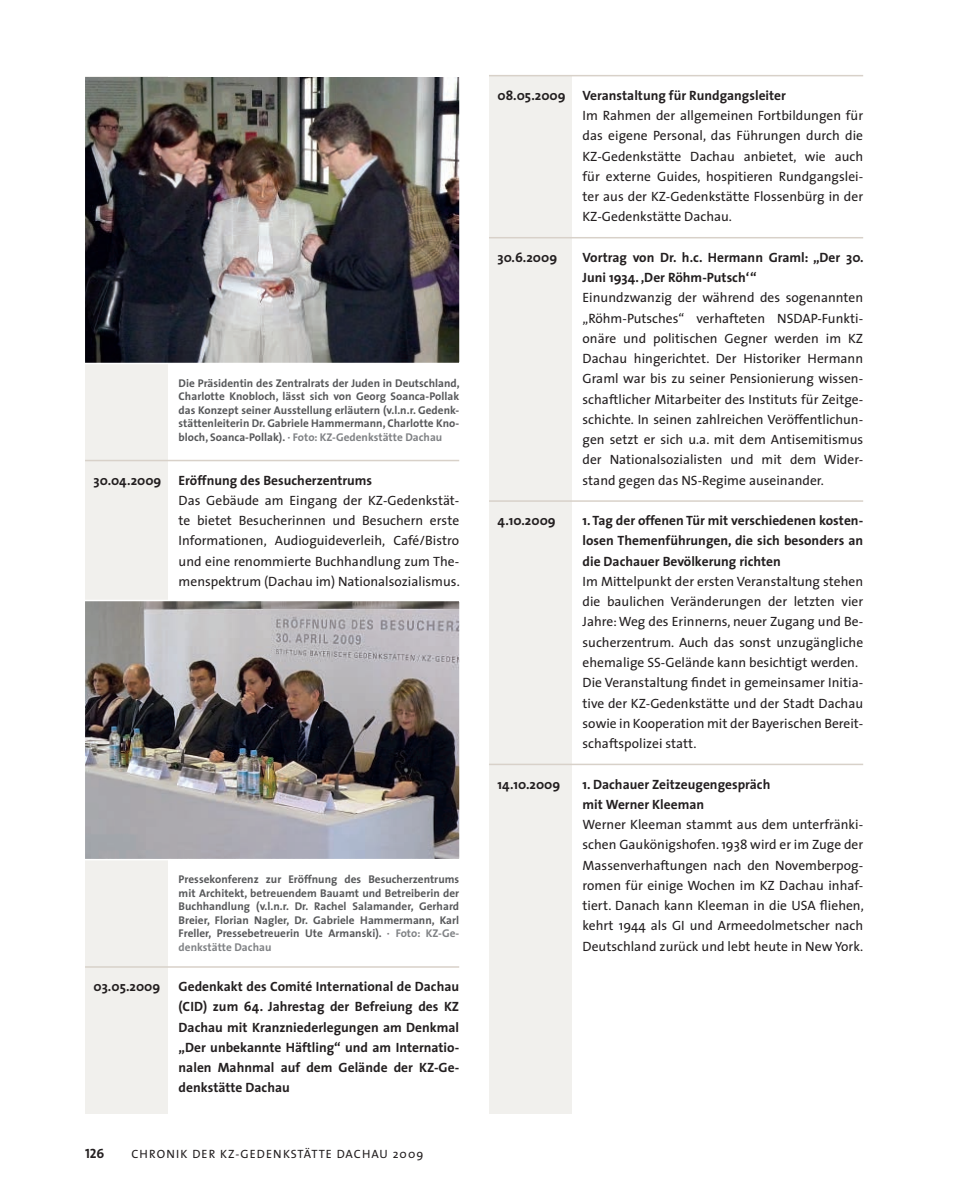
<style>
.page{position:relative;width:978px;height:1191px;background:#fff}
.page>*{position:absolute;margin:0;border:0;box-sizing:border-box;transform-origin:0 0}
.t1{font:13.5px/20.2px "The Sans";color:#231f20;text-align:justify}
.t2{font:700 13.5px/20.2px "The Sans";color:#231f20;text-align:justify}
.t3{font:13.5px "The Sans Bold Caps";color:#231f20}
.t4{font:12px "The Sans";letter-spacing:.09em;color:#231f20}
.t5{font:700 11.25px/13.5px "The Sans";color:#57585a;text-align:justify}
.s1{color:#808285}
</style>
<div class="page">
<div style="left:85px;top:77px;width:83px;height:1037px;background:#f1f0ed"></div>
<div style="left:489px;top:77px;width:83px;height:1037px;background:#f1f0ed"></div>
<hr style="left:85px;top:460px;width:374px;height:1px;background:#d8d1c9">
<hr style="left:85px;top:966px;width:374px;height:1px;background:#d8d1c9">
<img style="left:85px;top:76px;width:375px;height:288px">
<img style="left:85px;top:600px;width:375px;height:260px">
<hr style="left:489px;top:75px;width:374px;height:1px;background:#d8d1c9">
<hr style="left:489px;top:237px;width:374px;height:1px;background:#d8d1c9">
<hr style="left:489px;top:500px;width:374px;height:2px;background:#d8d1c9">
<hr style="left:489px;top:763px;width:374px;height:2px;background:#d8d1c9">
<p class="t5" style="left:179px;top:376px;width:283px">Die Präsidentin des Zentralrats der Juden in Deutschland, Charlotte Knobloch, lässt sich von Georg Soanca-Pollak das Konzept seiner Ausstellung erläutern (v.l.n.r. Gedenk&shy;stättenleiterin Dr. Gabriele Hammermann, Charlotte Kno&shy;bloch, Soanca-Pollak). <span class="s1">· Foto: KZ-Gedenkstätte Dachau</span></p>
<p class="t2" style="left:94px;top:469px;width:69px">30.04.2009</p>
<p class="t2" style="left:179px;top:469px;width:195px">Eröffnung des Besucherzentrums</p>
<p class="t1" style="left:179px;top:490px;width:283px">Das Gebäude am Eingang der KZ-Gedenkstät&shy;te bietet Besucherinnen und Besuchern erste I nformationen, Audioguideverleih, Café/Bistro und eine renommierte Buchhandlung zum The&shy;menspektrum (Dachau im) Nationalsozialismus.</p>
<p class="t5" style="left:179px;top:872px;width:282px">Pressekonferenz zur Eröffnung des Besucherzentrums mit Architekt, betreuendem Bauamt und Betreiberin der Buchhandlung (v.l.n.r. Dr. Rachel Salamander, Gerhard Breier, Florian Nagler, Dr. Gabriele Hammermann, Karl Freller, Pressebetreuerin Ute Armanski). <span class="s1">· Foto: KZ-Ge&shy;denkstätte Dachau</span></p>
<p class="t2" style="left:94px;top:976px;width:68px">03.05.2009</p>
<p class="t2" style="left:179px;top:976px;width:282px">Gedenkakt des Comité International de Dachau (CID) zum 64. Jahrestag der Befreiung des KZ Dachau mit Kranzniederlegungen am Denkmal „Der unbekannte Häftling“ und am Internatio&shy;nalen Mahnmal auf dem Gelände der KZ-Ge&shy;denkstätte Dachau</p>
<p class="t3" style="left:85px;top:1142px;width:21px">126</p>
<p class="t4" style="left:131px;top:1144px;width:294px">Chronik der KZ-Gedenkstätte Dac hau 2009</p>
<p class="t2" style="left:497px;top:85px;width:70px">08.05.2009</p>
<p class="t2" style="left:583px;top:85px;width:205px">Veranstaltung für Rundgangsleiter</p>
<p class="t1" style="left:583px;top:105px;width:282px">I m Rahmen der allgemeinen Fortbildungen für das eigene Personal, das Führungen durch die KZ-Gedenkstätte Dachau anbietet, wie auch für externe Guides, hospitieren Rundgangslei&shy;ter aus der KZ-Gedenkstätte Flossenbürg in der KZ-Gedenkstätte Dachau.</p>
<p class="t2" style="left:497px;top:247px;width:61px">30.6.2009</p>
<p class="t2" style="left:583px;top:247px;width:283px">Vortrag von Dr. h.c. Hermann Graml: „Der 30.<br>Juni 1934. ‚Der Röhm-Putsch‘“</p>
<p class="t1" style="left:583px;top:287px;width:282px">Einundzwanzig der während des sogenannten „Röhm-Putsches“ verhafteten NSDA</p>
<p class="t1" style="left:583px;top:307px;width:282px;text-indent:228px">P-Funkti&shy;onäre und politischen Gegner werden im KZ Dachau hingerichtet. Der H istoriker Hermann Graml war bis zu seiner Pensionierung wissen&shy;schaftlicher Mitarbeiter des I nstituts für Zeitge&shy;schichte. I n seinen zahlreichen Veröffentlichun&shy;gen setzt er sich u.a. mit dem Antisemitismus der Nationalsozialisten und mit dem Wider&shy;stand gegen das NS-Regime auseinander.</p>
<p class="t2" style="left:497px;top:510px;width:60px">4.10.2009</p>
<p class="t2" style="left:583px;top:510px;width:282px">1. Tag der offenen Tür mit verschiedenen kosten&shy;losen Themenführungen, die sich besonders an die Dachauer Bevölkerung richten</p>
<p class="t1" style="left:583px;top:571px;width:282px;text-align:left">I m Mittelpunkt der ersten Veranstaltung stehen die baulichen Veränderungen der letzten vier Jahre: Weg des Erinnerns, neuer Zugang und Be&shy;sucherzentrum. Auch das sonst unzugängliche ehemalige SS-Gelände kann besichtigt werden.<br>Die Veranstaltung findet in gemeinsamer I nitia&shy;tive der KZ-Gedenkstätte und der Stadt Dachau sowie in Kooperation mit der Bayerischen Bereit&shy;schaftspolizei statt.</p>
<p class="t2" style="left:498px;top:773px;width:64px">14.10.2009</p>
<p class="t2" style="left:583px;top:773px;width:189px">1. Dachauer Zeitzeugengespräch mit Werner Kleeman</p>
<p class="t1" style="left:583px;top:814px;width:282px">Werner Kleeman stammt aus dem unterfränki&shy;schen Gaukönigshofen. 1938 wird er im Zuge der Massenverhaftungen nach den Novemberpog&shy;romen für einige Wochen im KZ Dachau inhaf&shy;tiert. Danach kann Kleeman in die USA</p>
<p class="t1" style="left:583px;top:895px;width:283px;text-indent:237px">fliehen, kehrt 1944 als GI und Armeedolmetscher nach Deutschland zurück und lebt heute in New York.</p>
</div>
